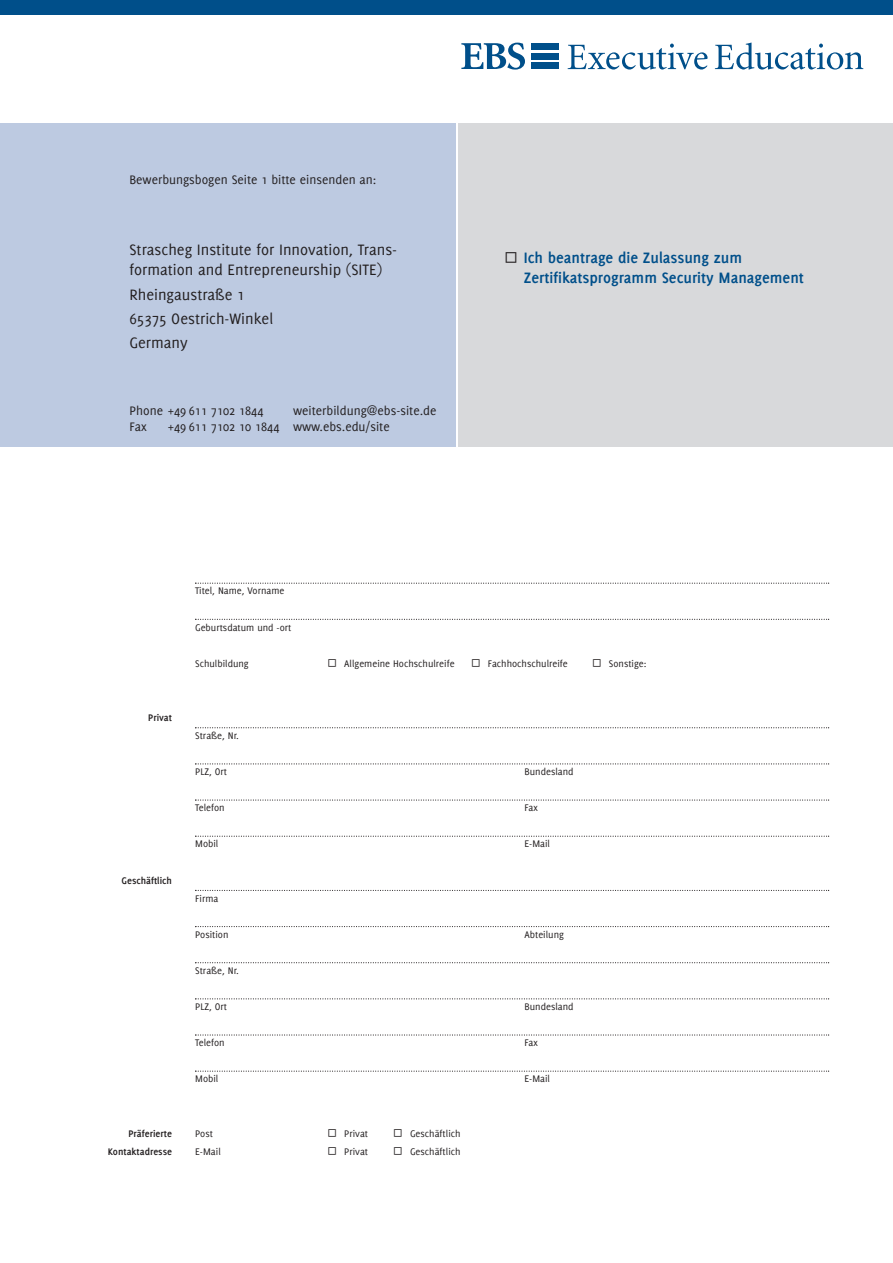
<style>
.page{position:relative;width:893px;height:1263px;background:#fff}
.page>*{position:absolute;margin:0;border:0;box-sizing:border-box;transform-origin:0 0}
.t1{font:16.5px/24.3px "Delicious";color:#231f20}
.t2{font:700 16.5px/19.8px "Delicious";color:#004f8a}
.t3{font:13.5px/16.5px "Delicious";color:#231f20}
.t4{font:10.5px "Delicious";color:#231f20}
.t5{font:700 10.5px/18px "Delicious";color:#231f20;text-align:right}
</style>
<div class="page">
<div style="left:0;top:123px;width:455px;height:323px;background:#bdcae1"></div>
<div style="left:458px;top:123px;width:435px;height:323px;background:#d8d9db"></div>
<div style="left:0;top:0;width:893px;height:15px;background:#004f8a"></div>
<hr style="left:0;top:734px;width:1px;height:529px;background:#d8d9db">
<svg style="left:568px;top:44px;width:140px;height:26px"></svg>
<svg style="left:715px;top:43px;width:148px;height:27px"></svg>
<svg style="left:461px;top:43px;width:64px;height:27px"></svg>
<div style="left:531px;top:43px;width:27px;height:7px;background:#004f8a"></div>
<div style="left:531px;top:53px;width:27px;height:6px;background:#004f8a"></div>
<div style="left:531px;top:62px;width:27px;height:7px;background:#004f8a"></div>
<svg style="left:195px;top:583px;width:634px;height:1px"></svg>
<svg style="left:195px;top:619px;width:634px;height:1px"></svg>
<svg style="left:195px;top:727px;width:634px;height:1px"></svg>
<svg style="left:195px;top:763px;width:634px;height:1px"></svg>
<svg style="left:195px;top:799px;width:634px;height:2px"></svg>
<svg style="left:195px;top:836px;width:634px;height:1px"></svg>
<svg style="left:195px;top:890px;width:634px;height:1px"></svg>
<svg style="left:195px;top:926px;width:634px;height:1px"></svg>
<svg style="left:195px;top:962px;width:634px;height:1px"></svg>
<svg style="left:195px;top:998px;width:634px;height:1px"></svg>
<svg style="left:195px;top:1034px;width:634px;height:1px"></svg>
<svg style="left:195px;top:1070px;width:634px;height:2px"></svg>
<p class="t3" style="left:129px;top:172px;width:248px">Bewerbungsbogen Seite 1 bitte einsenden an:</p>
<h1 class="t1" style="left:129px;top:241px;width:269px;line-height:19.8px">Strascheg Institute for Innovation, Trans&shy;formation and Entrepreneurship (SITE)</h1>
<h1 class="t1" style="left:129px;top:283px;width:145px">Rheingaustraße 1<br>65375 Oestrich-Winkel<br>Germany</h1>
<p class="t3" style="left:129px;top:403px;width:135px">Phone +49 611 7102 1844<br>Fax</p>
<p class="t3" style="left:168px;top:420px;width:113px">+49 611 7102 10 1844</p>
<p class="t3" style="left:293px;top:403px;width:145px">weiterbildung@ebs-site.de www.ebs.edu/site</p>
<h1 class="t2" style="left:524px;top:249px;width:282px">Ich beantrage die Zulassung zum<br>Zertifikatsprogramm Security Management</h1>
<p class="t5" style="left:148px;top:709px;width:25px">Privat</p>
<p class="t5" style="left:122px;top:872px;width:52px">Geschäftlich</p>
<p class="t5" style="left:108px;top:1125px;width:66px">Präferierte<br>Kontaktadresse</p>
<p class="t4" style="left:195px;top:587px;width:91px">Titel, Name, Vorname</p>
<p class="t4" style="left:195px;top:623px;width:98px">Geburtsdatum und -ort</p>
<p class="t4" style="left:195px;top:659px;width:55px">Schulbildung</p>
<p class="t4" style="left:344px;top:659px;width:112px">Allgemeine Hochschulreife</p>
<p class="t4" style="left:488px;top:659px;width:81px">Fachhochschulreife</p>
<p class="t4" style="left:609px;top:659px;width:39px">Sonstige:</p>
<p class="t4" style="left:195px;top:732px;width:45px">Straße, Nr.</p>
<p class="t4" style="left:195px;top:768px;width:33px">PLZ, Ort</p>
<p class="t4" style="left:524px;top:768px;width:51px">Bundesland</p>
<p class="t4" style="left:195px;top:804px;width:31px">Telefon</p>
<p class="t4" style="left:524px;top:804px;width:15px">Fax</p>
<p class="t4" style="left:195px;top:840px;width:25px">Mobil</p>
<p class="t4" style="left:524px;top:840px;width:27px">E-Mail</p>
<p class="t4" style="left:195px;top:894px;width:25px">Firma</p>
<p class="t4" style="left:195px;top:930px;width:35px">Position</p>
<p class="t4" style="left:524px;top:930px;width:41px">Abteilung</p>
<p class="t4" style="left:195px;top:967px;width:45px">Straße, Nr.</p>
<p class="t4" style="left:195px;top:1003px;width:33px">PLZ, Ort</p>
<p class="t4" style="left:524px;top:1003px;width:51px">Bundesland</p>
<p class="t4" style="left:195px;top:1039px;width:31px">Telefon</p>
<p class="t4" style="left:524px;top:1039px;width:15px">Fax</p>
<p class="t4" style="left:195px;top:1075px;width:25px">Mobil</p>
<p class="t4" style="left:524px;top:1075px;width:27px">E-Mail</p>
<p class="t4" style="left:195px;top:1129px;width:19px">Post</p>
<p class="t4" style="left:344px;top:1129px;width:25px">Privat</p>
<p class="t4" style="left:410px;top:1129px;width:52px">Geschäftlich</p>
<p class="t4" style="left:195px;top:1147px;width:27px">E-Mail</p>
<p class="t4" style="left:344px;top:1147px;width:25px">Privat</p>
<p class="t4" style="left:410px;top:1147px;width:52px">Geschäftlich</p>
</div>
